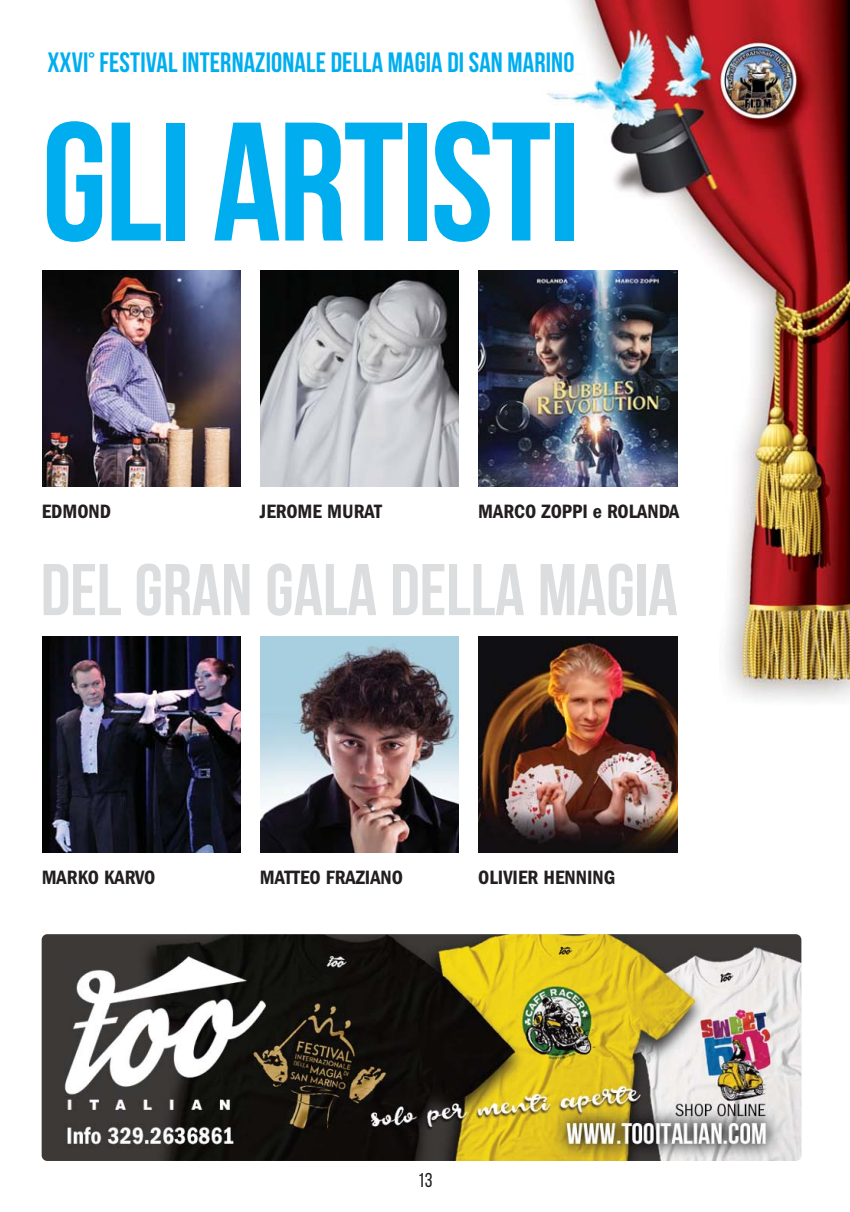
<style>
.page{position:relative;width:850px;height:1212px;background:#fff}
.page>*{position:absolute;margin:0;border:0;box-sizing:border-box;transform-origin:0 0}
.t1{font:700 168.4px "Bebas Neue";letter-spacing:-.015em;color:#00aeef}
.t2{font:700 73px "Bebas Neue";letter-spacing:-.005em;color:#dcddde}
.t3{font:700 28px "Bebas Neue";letter-spacing:.005em;color:#00aeef}
.t4{font:600 condensed 20px "Franklin Gothic";color:#231f20}
.t5{font:20px "Bebas Neue";color:#231f20}
</style>
<div class="page">
<img style="left:520px;top:0;width:330px;height:728px">
<img style="left:42px;top:934px;width:759px;height:227px;border-radius:6px">
<img style="left:479px;top:271px;width:198px;height:215px">
<img style="left:260px;top:271px;width:199px;height:215px">
<img style="left:42px;top:271px;width:199px;height:215px">
<img style="left:479px;top:637px;width:198px;height:215px">
<img style="left:260px;top:637px;width:199px;height:215px">
<img style="left:42px;top:637px;width:199px;height:215px">
<h3 class="t3" style="left:47px;top:46px;width:529px">XXVI° FESTIVAL INTERNAZIONALE DELLA MAGIA DI SAN MARINO</h3>
<h1 class="t1" style="left:42px;top:84px;width:540px">GLI ARTISTI</h1>
<p class="t4" style="left:42px;top:504px;width:71px">EDMOND</p>
<p class="t4" style="left:260px;top:504px;width:123px">JEROME MURAT</p>
<p class="t4" style="left:478px;top:504px;width:203px">MARCO ZOPPI e ROLANDA</p>
<h2 class="t2" style="left:41px;top:547px;width:639px">DEL GRAN GALA DELLA MAGIA</h2>
<p class="t4" style="left:42px;top:869px;width:115px">MARKO KARVO</p>
<p class="t4" style="left:478px;top:869px;width:139px">OLIVIER HENNING</p>
<p class="t4" style="left:260px;top:869px;width:145px">MATTEO FRAZIANO</p>
<p class="t5" style="left:418px;top:1168px;width:16px">13</p>
</div>
